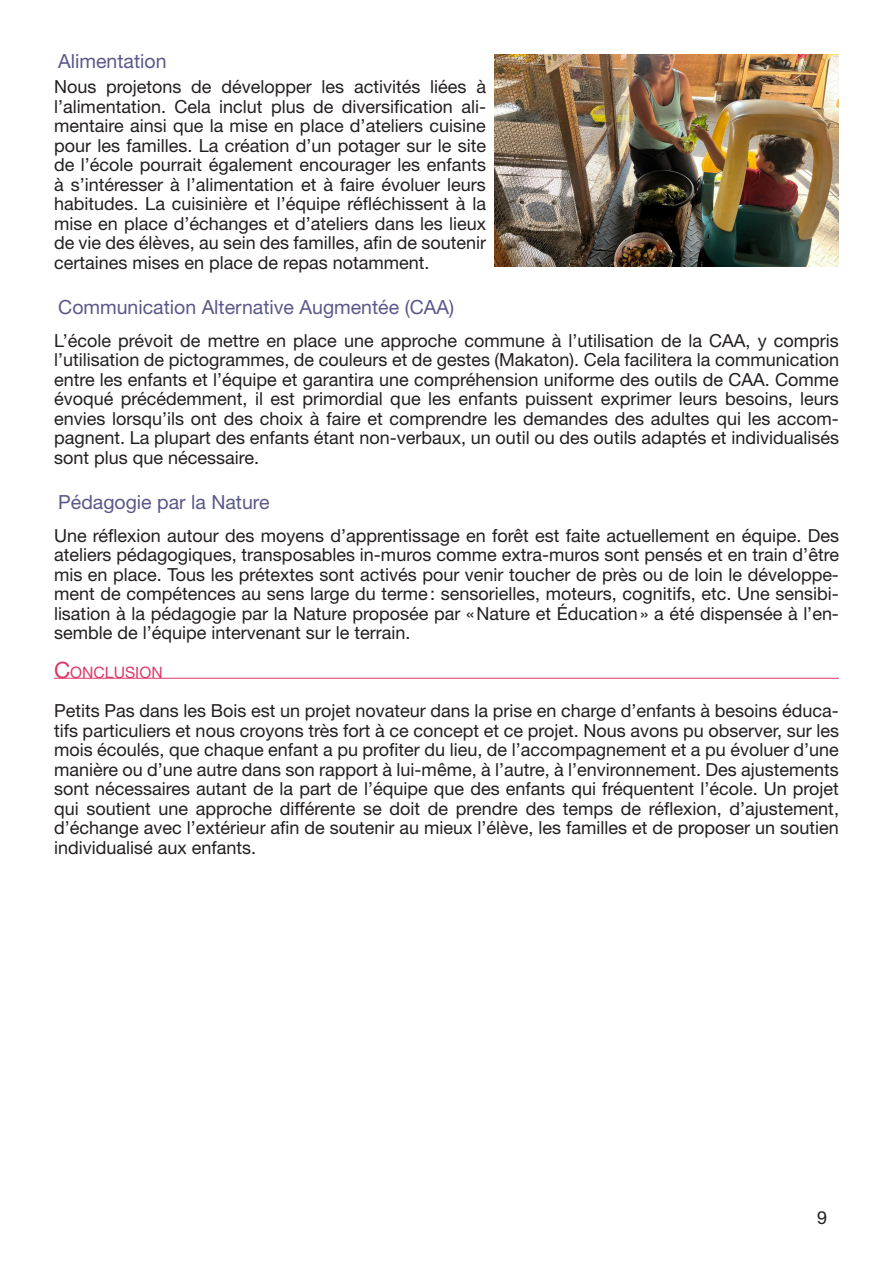
<style>
.page{position:relative;width:893px;height:1263px;background:#fff}
.page>*{position:absolute;margin:0;border:0;box-sizing:border-box;transform-origin:0 0}
.Body_titre_2{font:19.5px "Helvetica Neue LT Std";color:#5a588a}
.Body{font:18px/19.5px "Helvetica Neue LT Std";color:#231f20;text-align:justify}
.Body_titre{font:15.75px "Helvetica Neue LT Std";color:#dc3968}
.s1{font-size:22.5px}
</style>
<div class="page">
<hr style="left:54px;top:678px;width:785px;height:1px;background:#dc3968">
<img style="left:495px;top:54px;width:344px;height:213px">
<p class="Body_titre_2" style="left:58px;top:49px;width:110px">Alimentation</p>
<p class="Body" style="left:54px;top:77px;width:434px">Nous projetons de développer les activités liées à l’alimentation. Cela inclut plus de diversification ali&shy;mentaire ainsi que la mise en place d’ateliers cuisine pour les familles. La création d’un potager sur le site de l’école pourrait également encourager les enfants à s’intéresser à l’alimentation et à faire évoluer leurs habitudes. La cuisinière et l’équipe réfléchissent à la mise en place d’échanges et d’ateliers dans les lieux de vie des élèves, au sein des familles, afin de soutenir certaines mises en place de repas notamment.</p>
<p class="Body_titre_2" style="left:58px;top:295px;width:397px">Communication Alternative Augmentée (CAA)</p>
<p class="Body" style="left:54px;top:330px;width:786px">L’école prévoit de mettre en place une approche commune à l’utilisation de la CAA, y compris l’utilisation de pictogrammes, de couleurs et de gestes (Makaton). Cela facilitera la communication entre les enfants et l’équipe et garantira une compréhension uniforme des outils de CAA. Comme évoqué précédemment, il est primordial que les enfants puissent exprimer leurs besoins, leurs envies lorsqu’ils ont des choix à faire et comprendre les demandes des adultes qui les accom&shy;pagnent. La plupart des enfants étant non-verbaux, un outil ou des outils adaptés et individualisés sont plus que nécessaire.</p>
<p class="Body_titre_2" style="left:58px;top:490px;width:213px">Pédagogie par la Nature</p>
<p class="Body" style="left:54px;top:525px;width:786px">Une réflexion autour des moyens d’apprentissage en forêt est faite actuellement en équipe. Des ateliers pédagogiques, transposables in-muros comme extra-muros sont pensés et en train d’être mis en place. Tous les prétextes sont activés pour venir toucher de près ou de loin le développe&shy;ment de compétences au sens large du terme: sensorielles, moteurs, cognitifs, etc. Une sensibi&shy;lisation à la pédagogie par la Nature proposée par «Nature et Éducation» a été dispensée à l’en&shy;semble de l’équipe intervenant sur le terrain.</p>
<p class="Body_titre" style="left:54px;top:663px;width:110px"><span class="s1">C</span>ONCLUSION</p>
<p class="Body" style="left:54px;top:701px;width:786px">Petits Pas dans les Bois est un projet novateur dans la prise en charge d’enfants à besoins éduca&shy;tifs particuliers et nous croyons très fort à ce concept et ce projet. Nous avons pu observer, sur les mois écoulés, que chaque enfant a pu profiter du lieu, de l’accompagnement et a pu évoluer d’une manière ou d’une autre dans son rapport à lui-même, à l’autre, à l’environnement. Des ajustements sont nécessaires autant de la part de l’équipe que des enfants qui fréquentent l’école. Un projet qui soutient une approche différente se doit de prendre des temps de réflexion, d’ajustement, d’échange avec l’extérieur afin de soutenir au mieux l’élève, les familles et de proposer un soutien individualisé aux enfants.</p>
<p class="Body" style="left:817px;top:1208px;width:12px">9</p>
</div>
